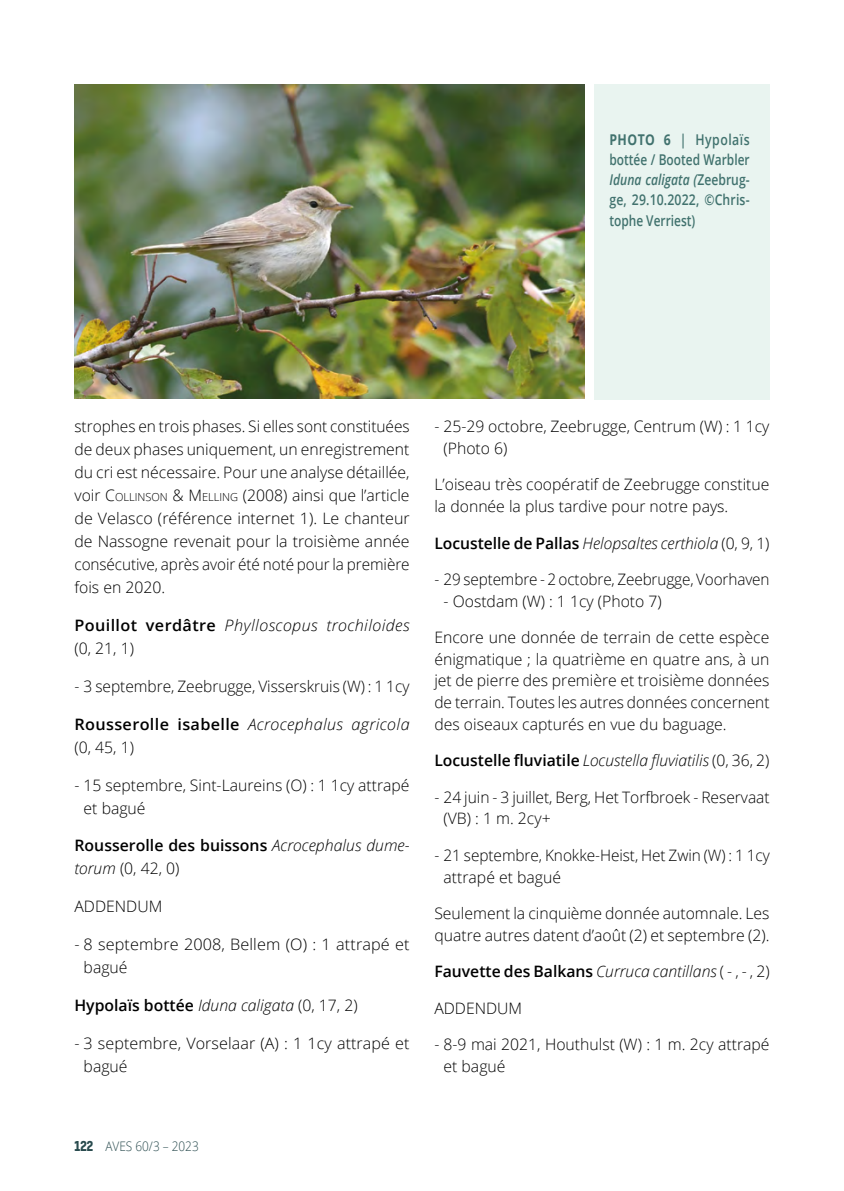
<style>
.page{position:relative;width:844px;height:1191px;background:#fff}
.page>*{position:absolute;margin:0;border:0;box-sizing:border-box;transform-origin:0 0}
.t1{font:300 15.75px/22.9px "Open Sans";color:#000}
.t2{font:600 15.75px/22.9px "Open Sans";color:#000}
.t3{font:italic 300 15.75px/22.9px "Open Sans";letter-spacing:.02em;color:#000}
.t4{font:italic 300 15.75px "Open Sans";color:#000}
.t5{font:600 14.88px/20.1px "Open Sans";color:#41726e;text-align:justify;scale:.82 1}
.t6{font:300 13.12px "Open Sans";color:#294b4e;scale:.9 1}
.s1{font-weight:700}
.s2{font-style:italic}
.s3{font-style:inherit}
.s4{font-size:11.03px}
.s5{font-weight:600;font-style:normal}
.s6{font-style:normal}
.s7{font-weight:300;font-style:italic}
.s8{font-weight:300}
.s9{font-family:"Kelson";font-weight:700}
</style>
<div class="page">
<div style="left:594px;top:84px;width:175px;height:315px;background:#e9f4f0"></div>
<img style="left:74px;top:84px;width:510px;height:315px">
<p class="t5" style="left:609px;top:129px;width:172px"><span class="s1">PHOTO 6</span> | Hypolaïs bottée / Booted Warbler <span class="s2">Iduna caligata (</span>Zeebrug&shy;ge, 29.10.2022, ©Chris&shy;tophe Verriest)</p>
<p class="t1" style="left:74px;top:414px;width:336px;text-align:justify">strophes en trois phases. Si elles sont constituées de deux phases uniquement, un enregistrement du cri est nécessaire. Pour une analyse détaillée, voir <span class="s3">C</span><span class="s4">OLLINSON</span> <span class="s3">&amp; M</span> <span class="s4">ELLING</span> (2008) ainsi que l’article de Velasco (référence internet 1). Le chanteur de Nassogne revenait pour la troisième année consécutive, après avoir été noté pour la première fois en 2020.</p>
<p class="t3" style="left:74px;top:613px;width:336px"><span class="s5">Pouillot verdâtre</span> Phylloscopus trochiloides <span class="s6">(0, 21, 1)</span></p>
<p class="t1" style="left:74px;top:674px;width:336px">- 3 septembre, Zeebrugge, Visserskruis (W) : 1 1cy</p>
<p class="t3" style="left:74px;top:712px;width:336px"><span class="s5">Rousserolle isabelle</span> Acrocephalus agricola <span class="s6">(0, 45, 1)</span></p>
<p class="t1" style="left:84px;top:773px;width:327px;text-indent:-9px">- 15 septembre, Sint-Laureins (O) : 1 1cy attrapé et bagué</p>
<p class="t2" style="left:74px;top:834px;width:336px">Rousserolle des buissons <span class="s7">Acrocephalus dume&shy;torum</span> <span class="s8">(0, 42, 0)</span></p>
<p class="t1" style="left:74px;top:894px;width:89px">ADDENDUM</p>
<p class="t1" style="left:84px;top:932px;width:327px;text-indent:-9px">- 8 septembre 2008, Bellem (O) : 1 attrapé et bagué</p>
<p class="t2" style="left:74px;top:993px;width:285px">Hypolaïs bottée <span class="s7">Iduna caligata</span> <span class="s8">(0, 17, 2)</span></p>
<p class="t1" style="left:84px;top:1031px;width:327px;text-indent:-9px">- 3 septembre, Vorselaar (A) : 1 1cy attrapé et bagué</p>
<p class="t1" style="left:443px;top:415px;width:327px;line-height:21.7px;text-indent:-9px">- 25-29 octobre, Zeebrugge, Centrum (W) : 1 1cy (Photo 6)</p>
<p class="t1" style="left:434px;top:473px;width:336px;line-height:21.7px">L’oiseau très coopératif de Zeebrugge constitue la donnée la plus tardive pour notre pays.</p>
<p class="t4" style="left:434px;top:532px;width:336px"><span class="s5">Locustelle de Pallas</span> Helopsaltes certhiola <span class="s6">(0, 9, 1)</span></p>
<p class="t1" style="left:434px;top:567px;width:336px">- 29 septembre - 2 octobre, Zeebrugge, Voorhaven</p>
<p class="t1" style="left:443px;top:589px;width:220px">- Oostdam (W) : 1 1cy (Photo 7)</p>
<p class="t1" style="left:434px;top:626px;width:336px;line-height:21.7px;text-align:justify">Encore une donnée de terrain de cette espèce énigmatique ; la quatrième en quatre ans, à un jet de pierre des première et troisième données de terrain. Toutes les autres données concernent des oiseaux capturés en vue du baguage.</p>
<p class="t4" style="left:434px;top:749px;width:336px"><span class="s5">Locustelle fluviatile</span> Locustella fluviatilis <span class="s6">(0, 36, 2)</span></p>
<p class="t1" style="left:443px;top:785px;width:327px;line-height:21.7px;text-indent:-9px">- 24 juin - 3 juillet, Berg, Het Torfbroek - Reservaat (VB) : 1 m. 2cy+</p>
<p class="t1" style="left:443px;top:844px;width:327px;line-height:21.7px;text-indent:-9px">- 21 septembre, Knokke-Heist, Het Zwin (W) : 1 1cy attrapé et bagué</p>
<p class="t1" style="left:434px;top:902px;width:336px;line-height:21.7px">Seulement la cinquième donnée automnale. Les quatre autres datent d’août (2) et septembre (2).</p>
<p class="t2" style="left:434px;top:959px;width:336px">Fauvette des Balkans <span class="s7">Curruca cantillans</span> <span class="s8">( - , - , 2)</span></p>
<p class="t1" style="left:434px;top:996px;width:89px">ADDENDUM</p>
<p class="t1" style="left:443px;top:1033px;width:327px;line-height:21.7px;text-indent:-9px">- 8-9 mai 2021, Houthulst (W) : 1 m. 2cy attrapé et bagué</p>
<p class="t6" style="left:74px;top:1137px;width:140px"><span class="s9">122</span> AVES 60/3 – 2023</p>
</div>
